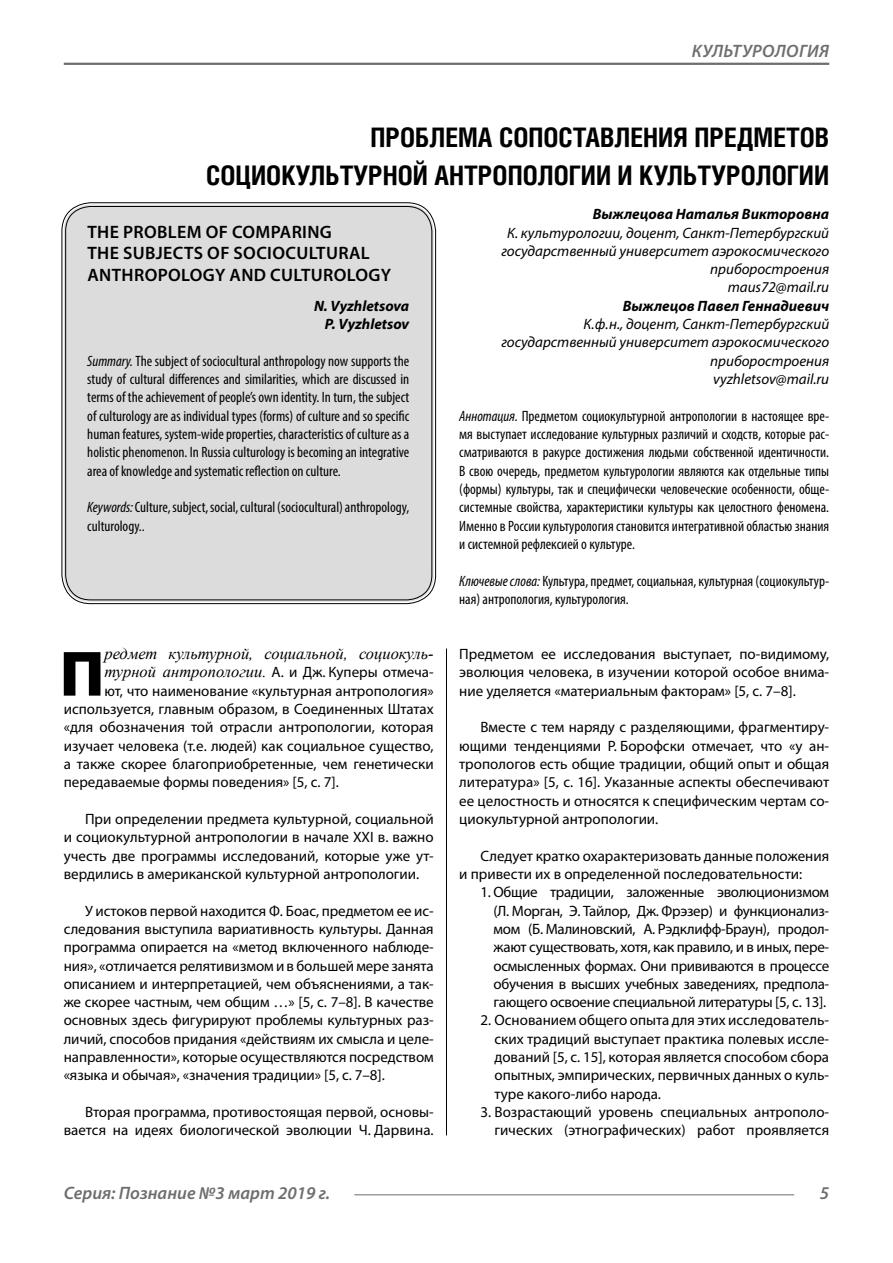
<style>
.page{position:relative;width:893px;height:1263px;background:#fff}
.page>*{position:absolute;margin:0;border:0;box-sizing:border-box;transform-origin:0 0}
.Bukvica{font:900 64.5px "Myriad Pro";color:#000}
.Header{font:700 27px/37.5px "Helios Cond";color:#000;text-align:right}
.Header-eng{font:600 18px/21.6px "Myriad Pro";letter-spacing:.02em;color:#000}
.Sh1{font:italic 600 18px "Myriad Pro";color:#6e6e6e}
.Bukvica-2{font:italic 16.5px/18.3px "Times New Roman";color:#000}
.Normal{font:15px/18.3px "Myriad Pro";color:#000;text-align:justify}
.Normal_0{font:15px/18.3px "Myriad Pro";color:#000;text-align:justify}
.Annotation-rus{font:condensed 15px/18.3px "Myriad Pro";color:#000;text-align:justify}
.Annotation-eng{font:condensed 15px/18.3px "Myriad Pro";color:#000;text-align:justify}
.Bukvica-3{font:15px/18.3px "Myriad Pro";color:#000;text-align:justify}
.Author-doc{font:italic 15px/18.3px "Myriad Pro";color:#000;text-align:right}
.Author{font:italic 700 15px "Myriad Pro";color:#000}
.Author-email{font:italic 15px "Myriad Pro";color:#000}
.Author-eng{font:italic 700 15px "Myriad Pro";color:#000}
.s1{font-style:italic}
.s2{font-family:"Myriad Pro";font-style:normal;font-size:15px}
</style>
<div class="page">
<hr style="left:446px;top:648px;width:1px;height:487px;background:#000">
<div style="left:64px;top:205px;width:370px;height:397px;background:#dcdcdc;border-radius:27px"></div>
<hr style="left:64px;top:63px;width:765px;height:2px;background:#6e6e6e">
<hr style="left:354px;top:1194px;width:440px;height:1px;background:#6e6e6e">
<p class="Sh1" style="left:692px;top:39px;width:119px">Культурология</p>
<p class="Header" style="left:206px;top:118px;width:624px">ПРОБЛЕМА СОПОСТАВЛЕНИЯ ПРЕДМЕТОВ<br>СОЦИОКУЛЬТУРНОЙ АНТРОПОЛОГИИ И КУЛЬТУРОЛОГИИ</p>
<p class="Author" style="left:593px;top:204px;width:238px">Выжлецова Наталья Викторовна</p>
<p class="Author-doc" style="left:501px;top:223px;width:329px">К. культурологии, доцент, Санкт-Петербургский государственный университет аэрокосмического приборостроения</p>
<p class="Author-email" style="left:728px;top:278px;width:103px">maus72@mail.ru</p>
<p class="Author" style="left:623px;top:296px;width:208px">Выжлецов Павел Геннадиевич</p>
<p class="Author-doc" style="left:501px;top:315px;width:329px">К.ф.н., доцент, Санкт-Петербургский государственный университет аэрокосмического приборостроения</p>
<p class="Author-email" style="left:713px;top:370px;width:118px">vyzhletsov@mail.ru</p>
<p class="Annotation-rus" style="left:459px;top:406px;width:371px"><span class="s1">Аннотация.</span> Предметом социокультурной антропологии в настоящее вре&shy;мя выступает исследование культурных различий и сходств, которые рас&shy;сматриваются в ракурсе достижения людьми собственной идентичности.<br>В свою очередь, предметом культурологии являются как отдельные типы (формы) культуры, так и специфически человеческие особенности, обще&shy;системные свойства, характеристики культуры как целостного феномена.<br>Именно в России культурология становится интегративной областью знания и системной рефлексией о культуре.</p>
<p class="Annotation-rus" style="left:459px;top:571px;width:371px"><span class="s1">Ключевые слова:</span> Культура, предмет, социальная, культурная (социокультур&shy;ная) антропология, культурология.</p>
<p class="Header-eng" style="left:87px;top:220px;width:305px">THE PROBLEM OF COMPARING<br>THE SUBJECTS OF SOCIOCULTURAL<br>ANTHROPOLOGY AND CULTUROLOGY</p>
<p class="Author-eng" style="left:314px;top:296px;width:97px">N. Vyzhletsova</p>
<p class="Author-eng" style="left:325px;top:314px;width:86px">P. Vyzhletsov</p>
<p class="Annotation-eng" style="left:87px;top:351px;width:324px"><span class="s1">Summary.</span> The subject of sociocultural anthropology now supports the study of cultural differences and similarities, which are discussed in terms of the achievement of people’s own identity. In turn, the subject of culturology are as individual types (forms) of culture and so specific human features, system-wide properties, characteristics of culture as a holistic phenomenon. In Russia culturology is becoming an integrative area of knowledge and systematic reflection on culture.</p>
<p class="Annotation-eng" style="left:87px;top:498px;width:323px"><span class="s1">Keywords:</span> Culture, subject, social, cultural (sociocultural) anthropology, culturology..</p>
<p class="Bukvica" style="left:60px;top:631px;width:46px">П</p>
<p class="Bukvica-2" style="left:104px;top:644px;width:331px">редмет культурной, социальной, социокуль&shy;турной антропологии. <span class="s2">А. и Дж. Куперы отмеча-</span></p>
<p class="Bukvica-3" style="left:64px;top:681px;width:371px;text-indent:41px">ют, что наименование «культурная антропология» используется, главным образом, в Соединенных Штатах «для обозначения той отрасли антропологии, которая изучает человека (т.е. людей) как социальное существо, а также скорее благоприобретенные, чем генетически передаваемые формы поведения» [5, с. 7].</p>
<p class="Normal" style="left:64px;top:809px;width:371px;text-indent:21px">При определении предмета культурной, социальной и социокультурной антропологии в начале XXI в. важно учесть две программы исследований, которые уже ут&shy;вердились в американской культурной антропологии.</p>
<p class="Normal" style="left:64px;top:901px;width:371px;text-indent:21px">У истоков первой находится Ф. Боас, предметом ее ис&shy;следования выступила вариативность культуры. Данная программа опирается на «метод включенного наблюде&shy;ния», «отличается релятивизмом и в большей мере занята описанием и интерпретацией, чем объяснениями, а так&shy;же скорее частным, чем общим …» [5, с. 7–8]. В качестве основных здесь фигурируют проблемы культурных раз&shy;личий, способов придания «действиям их смысла и целе&shy;направленности», которые осуществляются посредством «языка и обычая», «значения традиции» [5, с. 7–8].</p>
<p class="Normal" style="left:64px;top:1103px;width:371px;text-align:right">Вторая программа, противостоящая первой, основы&shy;вается на идеях биологической эволюции Ч. Дарвина.</p>
<p class="Normal" style="left:459px;top:644px;width:371px">Предметом ее исследования выступает, по-видимому, эволюция человека, в изучении которой особое внима&shy;ние уделяется «материальным факторам» [5, с. 7–8].</p>
<p class="Normal" style="left:459px;top:718px;width:371px;text-indent:21px">Вместе с тем наряду с разделяющими, фрагментиру&shy;ющими тенденциями Р. Борофски отмечает, что «у ан&shy;тропологов есть общие традиции, общий опыт и общая литература» [5, с. 16]. Указанные аспекты обеспечивают ее целостность и относятся к специфическим чертам со&shy;циокультурной антропологии.</p>
<p class="Normal" style="left:459px;top:846px;width:371px;text-indent:21px">Следует кратко охарактеризовать данные положения и привести их в определенной последовательности:</p>
<p class="Normal_0" style="left:494px;top:883px;width:337px;text-indent:-13px">1. Общие традиции, заложенные эволюционизмом (Л. Морган, Э. Тайлор, Дж. Фрэзер) и функционализ&shy;мом (Б. Малиновский, А. Рэдклифф-Браун), продол&shy;жают существовать, хотя, как правило, и в иных, пере&shy;осмысленных формах. Они прививаются в процессе обучения в высших учебных заведениях, предпола&shy;гающего освоение специальной литературы [5, с. 13].</p>
<p class="Normal_0" style="left:494px;top:1011px;width:336px;text-indent:-14px">2. Основанием общего опыта для этих исследователь&shy;ских традиций выступает практика полевых иссле&shy;дований [5, с. 15], которая является способом сбора опытных, эмпирических, первичных данных о куль&shy;туре какого-либо народа.</p>
<p class="Normal_0" style="left:480px;top:1103px;width:350px;text-align:right">3. Возрастающий уровень специальных антрополо&shy;гических (этнографических) работ проявляется</p>
<p class="Sh1" style="left:64px;top:1182px;width:268px">Серия: Познание №3 март 2019 г.</p>
<p class="Sh1" style="left:820px;top:1182px;width:11px">5</p>
</div>
